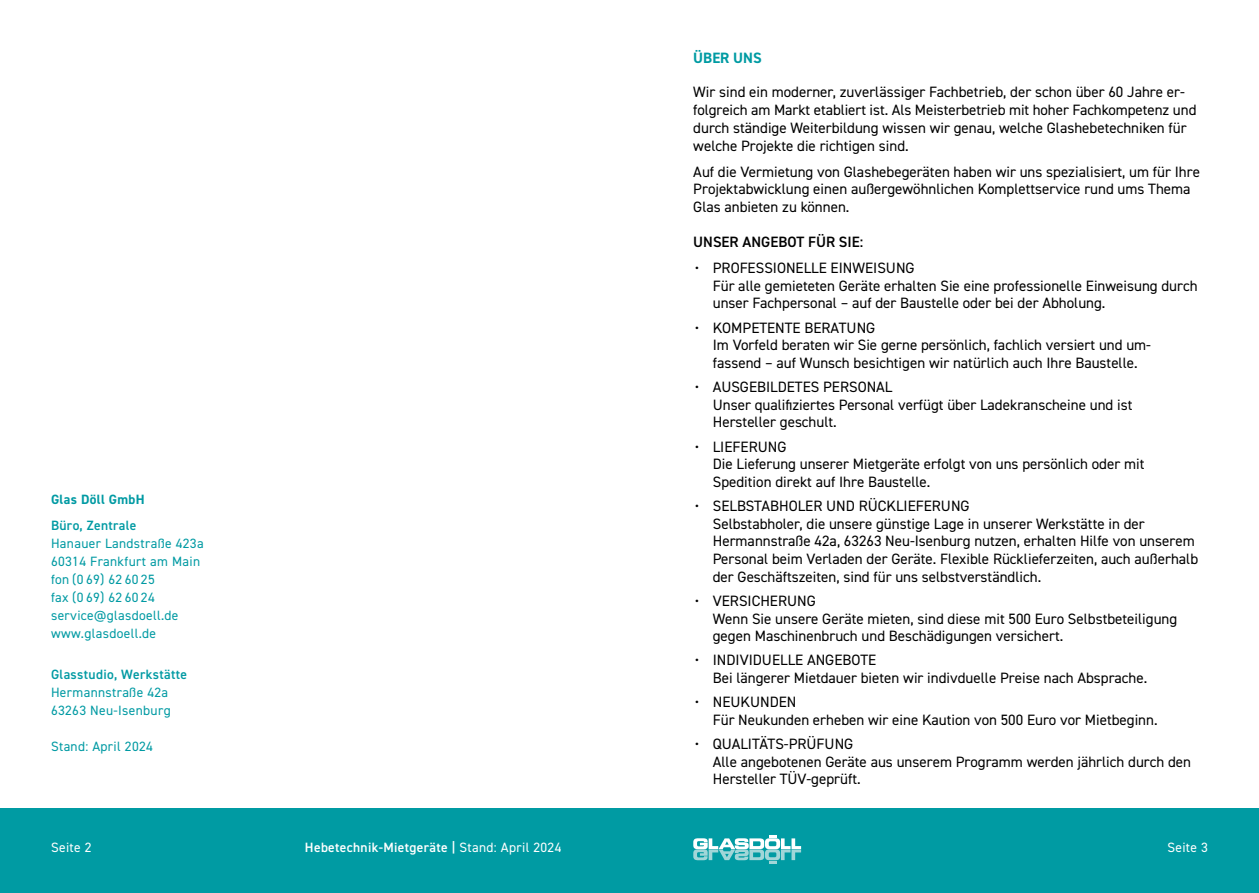
<style>
.page{position:relative;width:1259px;height:893px;background:#fff}
.page>*{position:absolute;margin:0;border:0;box-sizing:border-box;transform-origin:0 0}
.t1{font:15px/17.7px "DIN2014";color:#000}
.t2{font:600 15px "DIN2014";color:#000}
.t3{font:700 15px "DIN2014";color:#009ba3}
.t4{font:13.5px/18px "DIN2014";letter-spacing:.025em;color:#009aa3}
.t5{font:600 13.5px "DIN2014";letter-spacing:.025em;color:#fff}
.t6{font:600 13.5px "DIN2014";letter-spacing:.025em;color:#009aa3}
.t7{font:13.5px "DIN2014";letter-spacing:.025em;color:#fff}
.t8{font:700 13.5px "DIN2014";letter-spacing:.025em;color:#009aa3}
.s1{font-weight:400}
</style>
<div class="page">
<div style="left:0;top:808px;width:1259px;height:85px;background:#009ba3"></div>
<svg style="left:693px;top:835px;width:108px;height:28px"></svg>
<p class="t8" style="left:51px;top:490px;width:95px">Glas Döll GmbH</p>
<p class="t6" style="left:51px;top:517px;width:87px">Büro, Zentrale</p>
<p class="t4" style="left:51px;top:534px;width:154px">Hanauer Landstraße 423a<br>60314 Frankfurt am Main fon (0 69) 62 60 25<br>fax (0 69) 62 60 24 service@glasdoell.de www.glasdoell.de</p>
<p class="t6" style="left:51px;top:665px;width:138px">Glasstudio, Werkstätte</p>
<p class="t4" style="left:51px;top:683px;width:121px">Hermannstraße 42a<br>63263 Neu-Isenburg</p>
<p class="t4" style="left:51px;top:737px;width:103px">Stand: April 2024</p>
<p class="t3" style="left:693px;top:48px;width:70px">ÜBER UNS</p>
<p class="t1" style="left:693px;top:83px;width:505px">Wir sind ein moderner, zuverlässiger Fachbetrieb, der schon über 60 Jahre er&shy;folgreich am Markt etabliert ist. Als Meisterbetrieb mit hoher Fachkompetenz und durch ständige Weiterbildung wissen wir genau, welche Glashebetechniken für welche Projekte die richtigen sind.</p>
<p class="t1" style="left:693px;top:162px;width:508px">Auf die Vermietung von Glashebegeräten haben wir uns spezialisiert, um für Ihre<br>Projektabwicklung einen außergewöhnlichen Komplettservice rund ums Thema<br>Glas anbieten zu können.</p>
<p class="t2" style="left:693px;top:232px;width:172px">UNSER ANGEBOT FÜR SIE:</p>
<p class="t1" style="left:713px;top:259px;width:486px;text-indent:-18px">• PROFESSIONELLE EINWEISUNG<br>Für alle gemieteten Geräte erhalten Sie eine professionelle Einweisung durch unser Fachpersonal – auf der Baustelle oder bei der Abholung.</p>
<p class="t1" style="left:713px;top:318px;width:440px;text-indent:-18px">• KOMPETENTE BERATUNG<br>Im Vorfeld beraten wir Sie gerne persönlich, fachlich versiert und um&shy;fassend – auf Wunsch besichtigen wir natürlich auch Ihre Baustelle.</p>
<p class="t1" style="left:713px;top:378px;width:421px;text-indent:-18px">• AUSGEBILDETES PERSONAL<br>Unser qualifiziertes Personal verfügt über Ladekranscheine und ist<br>Hersteller geschult.</p>
<p class="t1" style="left:713px;top:437px;width:433px;text-indent:-18px">• LIEFERUNG<br>Die Lieferung unserer Mietgeräte erfolgt von uns persönlich oder mit<br>Spedition direkt auf Ihre Baustelle.</p>
<p class="t1" style="left:713px;top:497px;width:487px;text-indent:-18px">• SELBSTABHOLER UND RÜCKLIEFERUNG<br>Selbstabholer, die unsere günstige Lage in unserer Werkstätte in der Hermannstraße 42a, 63263 Neu-Isenburg nutzen, erhalten Hilfe von unserem Personal beim Verladen der Geräte. Flexible Rücklieferzeiten, auch außerhalb der Geschäftszeiten, sind für uns selbstverständlich.</p>
<p class="t1" style="left:713px;top:592px;width:466px;text-indent:-18px">• VERSICHERUNG<br>Wenn Sie unsere Geräte mieten, sind diese mit 500 Euro Selbstbeteiligung gegen Maschinenbruch und Beschädigungen versichert.</p>
<p class="t1" style="left:713px;top:651px;width:436px;text-indent:-18px">• INDIVIDUELLE ANGEBOTE<br>Bei längerer Mietdauer bieten wir indivduelle Preise nach Absprache.</p>
<p class="t1" style="left:713px;top:693px;width:446px;text-indent:-18px">• NEUKUNDEN<br>Für Neukunden erheben wir eine Kaution von 500 Euro vor Mietbeginn.</p>
<p class="t1" style="left:713px;top:735px;width:480px;text-indent:-18px">• QUALITÄTS-PRÜFUNG<br>Alle angebotenen Geräte aus unserem Programm werden jährlich durch den<br>Hersteller TÜV-geprüft.</p>
<p class="t7" style="left:51px;top:839px;width:42px">Seite 2</p>
<p class="t5" style="left:305px;top:839px;width:258px">Hebetechnik-Mietgeräte | <span class="s1">Stand: April 2024</span></p>
<p class="t7" style="left:1167px;top:839px;width:42px">Seite 3</p>
</div>
